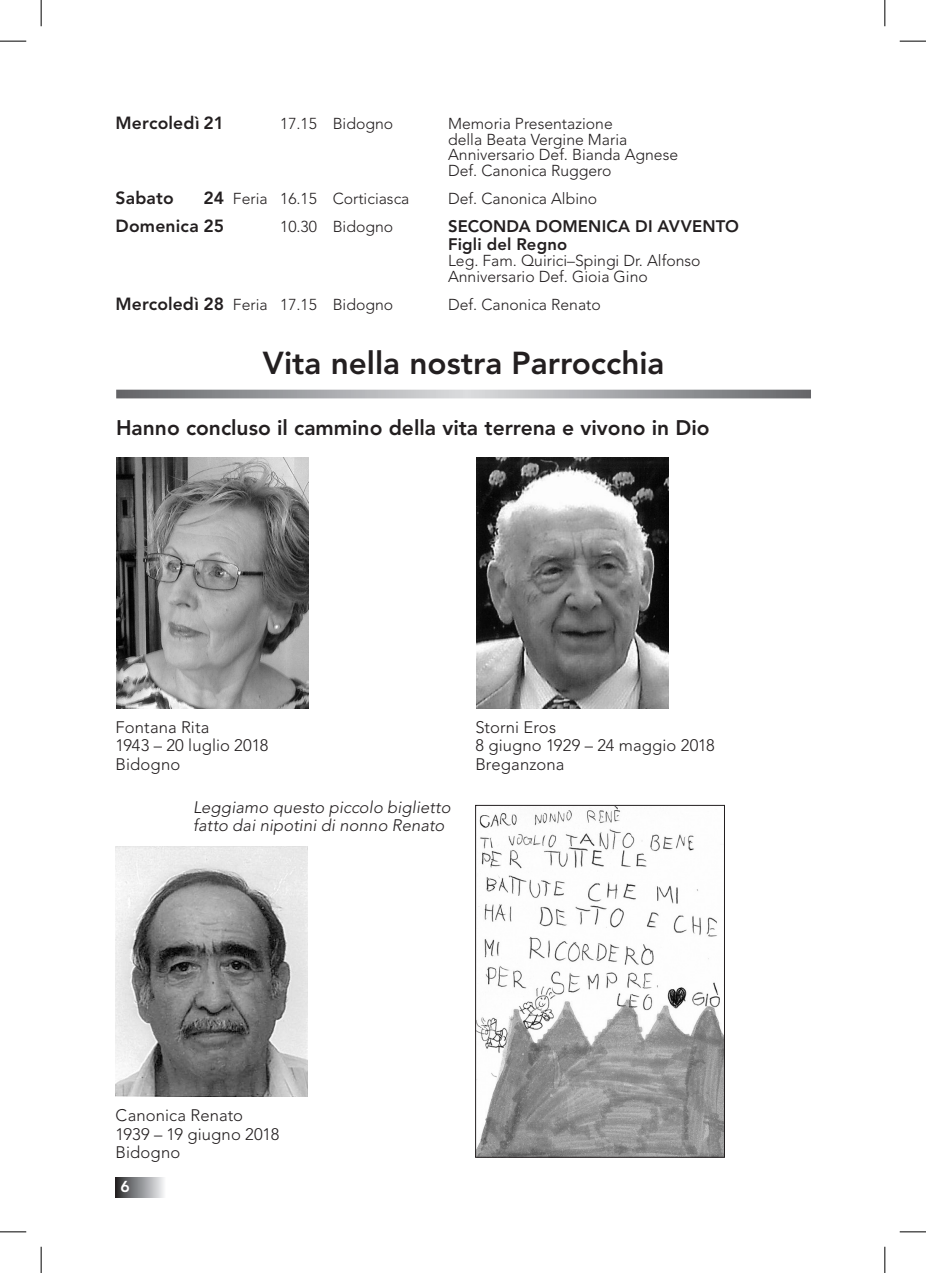
<style>
.page{position:relative;width:926px;height:1273px;background:#fff}
.page>*{position:absolute;margin:0;border:0;box-sizing:border-box;transform-origin:0 0}
.t1{font:800 31.5px "Avenir";color:#231f20}
.t2{font:800 21px "Avenir";color:#231f20}
.t3{font:800 17.5px "Avenir";letter-spacing:.01em;color:#231f20}
.t4{font:300 16.62px/18.4px "Avenir";letter-spacing:.005em;color:#231f20}
.t5{font:italic 300 16.62px/18.4px "Avenir";letter-spacing:.005em;color:#231f20}
.t6{font:800 16.62px/18.4px "Avenir";letter-spacing:.01em;color:#231f20}
.t7{font:300 15.75px/15.8px "Avenir";color:#231f20}
.t8{font:800 15.75px "Avenir";color:#fff}
.s1{font-weight:800;font-size:17.5px}
</style>
<div class="page">
<div style="left:116px;top:1177px;width:49px;height:20px;background:linear-gradient(to right,#2d2d30,#f5f6f9)"></div>
<svg style="left:116px;top:390px;width:695px;height:8px;background:#9e9fa2"></svg>
<img style="left:116px;top:846px;width:192px;height:250px">
<img style="left:116px;top:458px;width:192px;height:250px">
<img style="left:476px;top:458px;width:192px;height:250px">
<img style="left:477px;top:807px;width:245px;height:348px">
<div style="left:475px;top:805px;width:249px;height:352px;border:1px solid #231f20"></div>
<svg style="left:0;top:41px;width:26px;height:1px"></svg>
<svg style="left:899px;top:41px;width:27px;height:1px"></svg>
<svg style="left:0;top:1231px;width:26px;height:1px"></svg>
<svg style="left:899px;top:1231px;width:27px;height:1px"></svg>
<svg style="left:41px;top:0;width:1px;height:26px"></svg>
<svg style="left:41px;top:1247px;width:1px;height:26px"></svg>
<svg style="left:884px;top:0;width:1px;height:26px"></svg>
<svg style="left:884px;top:1247px;width:1px;height:26px"></svg>
<p class="t3" style="left:116px;top:112px;width:110px">Mercoledì 21</p>
<p class="t7" style="left:280px;top:116px;width:114px">17.15 Bidogno</p>
<p class="t7" style="left:448px;top:116px;width:231px">Memoria Presentazione<br>della Beata Vergine Maria<br>Anniversario Def. Bianda Agnese<br>Def. Canonica Ruggero</p>
<p class="t3" style="left:116px;top:188px;width:60px">Sabato</p>
<p class="t7" style="left:204px;top:191px;width:207px"><span class="s1">24</span> Feria 16.15 Corticiasca</p>
<p class="t7" style="left:448px;top:191px;width:151px">Def. Canonica Albino</p>
<p class="t3" style="left:116px;top:216px;width:110px">Domenica 25</p>
<p class="t7" style="left:280px;top:219px;width:114px">10.30 Bidogno</p>
<p class="t6" style="left:448px;top:217px;width:267px">SECON DA DOMEN ICA DI AVVENTO<br>Figli del Regno</p>
<p class="t7" style="left:448px;top:253px;width:254px">Leg. Fam. Quirici–Spingi Dr. Alfonso<br>Anniversario Def. Gioia Gino</p>
<p class="t7" style="left:116px;top:297px;width:279px"><span class="s1">Mercoledì 28</span> Feria 17.15 Bidogno</p>
<p class="t7" style="left:448px;top:297px;width:154px">Def. Canonica Renato</p>
<h1 class="t1" style="left:263px;top:344px;width:403px">Vita nella nostra Parrocchia</h1>
<h2 class="t2" style="left:116px;top:416px;width:595px">Hanno concluso il cammino della vita terrena e vivono in Dio</h2>
<p class="t4" style="left:116px;top:718px;width:154px">Fontana Rita<br>1943 – 20 luglio 2018<br>Bidogno</p>
<p class="t4" style="left:475px;top:718px;width:241px">Storni Eros<br>8 giugno 1929 – 24 maggio 2018<br>Breganzona</p>
<p class="t5" style="left:193px;top:798px;width:259px">Leggiamo questo piccolo biglietto fatto dai nipotini di nonno Renato</p>
<p class="t4" style="left:116px;top:1106px;width:165px">Canonica Renato<br>1939 – 19 giugno 2018<br>Bidogno</p>
<p class="t8" style="left:121px;top:1177px;width:11px">6</p>
</div>
